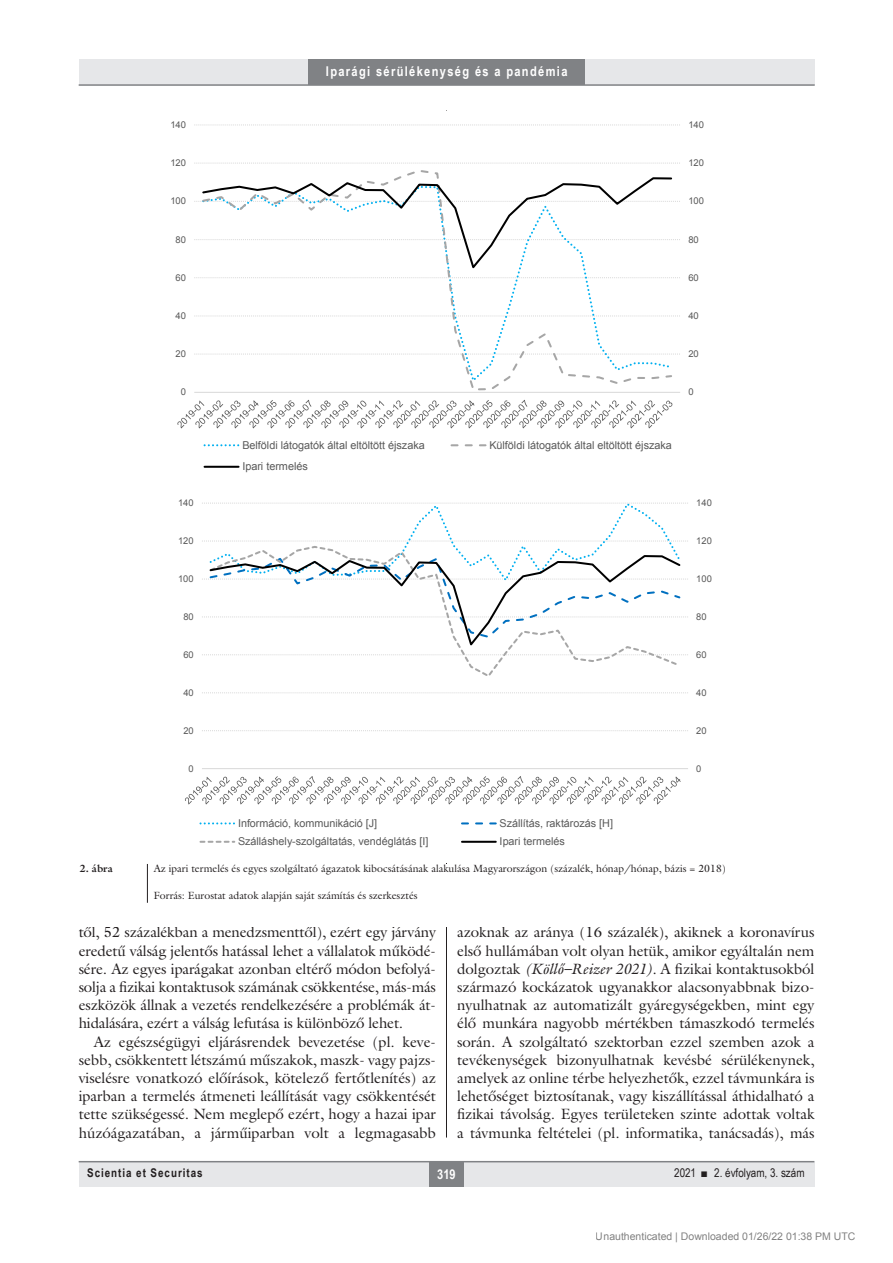
<style>
.page{position:relative;width:893px;height:1263px;background:#fff}
.page>*{position:absolute;margin:0;border:0;box-sizing:border-box;transform-origin:0 0}
.Body_Text{font:15px/18.1px "Galliard Reg";letter-spacing:-.005em;color:#231f20;text-align:justify}
.t1{font:700 13.5px "Arial Narrow";letter-spacing:.1em;color:#fff}
.t2{font:12px "Arial Narrow";color:#231f20}
.t3{font:700 12px "Arial Narrow";letter-spacing:.08em;color:#231f20}
.t4{font:10.95px "Arial";letter-spacing:-.005em;color:#595959}
.t5{font:10.8px "Arial";letter-spacing:-.005em;color:#595959}
.kepalairas2{font:10.5px "Galliard Reg";color:#231f20}
.t6{font:10.5px "Arial";color:rgb(0 0 0/.5)}
.kepalairas1{font:700 10.5px "Galliard Reg";color:#231f20}
.t7{font:9.45px "Arial";letter-spacing:-.005em;color:#595959}
.t8{font:9.3px "Arial";letter-spacing:-.005em;color:#595959}
.s1{font-style:italic}
</style>
<div class="page">
<div style="left:79px;top:1161px;width:735px;height:25px;background:#e6e7e9"></div>
<div style="left:429px;top:1161px;width:34px;height:25px;background:#808285"></div>
<hr style="left:79px;top:1161px;width:735px;height:1px;background:#808285">
<div style="left:79px;top:60px;width:735px;height:25px;background:#e6e7e9"></div>
<div style="left:308px;top:60px;width:277px;height:25px;background:#808285"></div>
<hr style="left:79px;top:84px;width:736px;height:2px;background:#808285">
<hr style="left:446px;top:111px;width:1px;height:1026px;background:#231f20">
<div style="left:159px;top:111px;width:556px;height:366px;background:#fff"></div>
<svg style="left:194px;top:163px;width:486px;height:1px"></svg>
<svg style="left:194px;top:124px;width:486px;height:1px"></svg>
<hr style="left:194px;top:392px;width:486px;height:1px;background:#d9d9d9">
<svg style="left:201px;top:170px;width:471px;height:221px"></svg>
<svg style="left:201px;top:175px;width:472px;height:96px"></svg>
<svg style="left:177px;top:400px;width:495px;height:28px"></svg>
<svg style="left:205px;top:444px;width:34px;height:2px"></svg>
<svg style="left:451px;top:444px;width:35px;height:2px"></svg>
<hr style="left:205px;top:466px;width:34px;height:2px;background:#000">
<svg style="left:202px;top:730px;width:486px;height:1px"></svg>
<svg style="left:202px;top:692px;width:486px;height:1px"></svg>
<hr style="left:202px;top:768px;width:486px;height:1px;background:#d9d9d9">
<svg style="left:202px;top:502px;width:486px;height:116px"></svg>
<svg style="left:208px;top:545px;width:474px;height:131px"></svg>
<svg style="left:208px;top:553px;width:474px;height:96px"></svg>
<svg style="left:185px;top:776px;width:496px;height:28px"></svg>
<svg style="left:200px;top:822px;width:34px;height:2px"></svg>
<svg style="left:462px;top:822px;width:34px;height:2px"></svg>
<svg style="left:200px;top:841px;width:34px;height:2px"></svg>
<hr style="left:462px;top:841px;width:34px;height:2px;background:#000">
<div style="left:79px;top:864px;width:736px;height:63px;background:#fff"></div>
<hr style="left:147px;top:864px;width:1px;height:39px;background:#231f20">
<p class="t1" style="left:326px;top:61px;width:243px">Iparági sérülékenység és a pandémia</p>
<p class="t7" style="left:170px;top:119px;width:17px">140</p>
<p class="t7" style="left:688px;top:119px;width:17px">140</p>
<p class="t7" style="left:170px;top:157px;width:17px">120</p>
<p class="t7" style="left:688px;top:157px;width:17px">120</p>
<p class="t7" style="left:170px;top:195px;width:17px">100</p>
<p class="t7" style="left:688px;top:195px;width:17px">100</p>
<p class="t7" style="left:176px;top:233px;width:12px">80</p>
<p class="t7" style="left:688px;top:233px;width:12px">80</p>
<p class="t7" style="left:176px;top:271px;width:12px">60</p>
<p class="t7" style="left:688px;top:271px;width:12px">60</p>
<p class="t7" style="left:176px;top:310px;width:12px">40</p>
<p class="t7" style="left:688px;top:310px;width:12px">40</p>
<p class="t7" style="left:176px;top:348px;width:12px">20</p>
<p class="t7" style="left:688px;top:348px;width:12px">20</p>
<p class="t7" style="left:181px;top:386px;width:7px">0</p>
<p class="t7" style="left:688px;top:386px;width:7px">0</p>
<p class="t5" style="left:242px;top:438px;width:184px">Belföldi látogatók által eltöltött éjszaka</p>
<p class="t5" style="left:489px;top:438px;width:184px">Külföldi látogatók által eltöltött éjszaka</p>
<p class="t4" style="left:242px;top:459px;width:67px">Ipari termelés</p>
<p class="t8" style="left:178px;top:497px;width:17px">140</p>
<p class="t8" style="left:696px;top:497px;width:17px">140</p>
<p class="t8" style="left:178px;top:535px;width:17px">120</p>
<p class="t8" style="left:696px;top:535px;width:17px">120</p>
<p class="t8" style="left:178px;top:573px;width:17px">100</p>
<p class="t8" style="left:696px;top:573px;width:17px">100</p>
<p class="t8" style="left:183px;top:611px;width:12px">80</p>
<p class="t8" style="left:696px;top:611px;width:12px">80</p>
<p class="t8" style="left:183px;top:648px;width:12px">60</p>
<p class="t8" style="left:696px;top:649px;width:12px">60</p>
<p class="t8" style="left:183px;top:686px;width:12px">40</p>
<p class="t8" style="left:696px;top:686px;width:12px">40</p>
<p class="t8" style="left:183px;top:724px;width:12px">20</p>
<p class="t8" style="left:696px;top:724px;width:12px">20</p>
<p class="t8" style="left:189px;top:762px;width:7px">0</p>
<p class="t8" style="left:696px;top:762px;width:7px">0</p>
<p class="t5" style="left:238px;top:816px;width:141px">Információ, kommunikáció [J]</p>
<p class="t5" style="left:500px;top:816px;width:115px">Szállítás, raktározás [H]</p>
<p class="t5" style="left:238px;top:834px;width:192px">Szálláshely-szolgáltatás, vendéglátás [I]</p>
<p class="t5" style="left:500px;top:834px;width:67px">Ipari termelés</p>
<p class="kepalairas1" style="left:79px;top:862px;width:35px">2. ábra</p>
<p class="kepalairas2" style="left:154px;top:862px;width:574px">Az ipari termelés és egyes szolgáltató ágazatok kibocsátásának alakulása Magyarországon (százalék, hónap/hónap, bázis = 2018)</p>
<p class="kepalairas2" style="left:154px;top:889px;width:265px">Forrás: Eurostat adatok alapján saját számítás és szerkesztés</p>
<p class="Body_Text" style="left:79px;top:923px;width:359px">től, 52 százalékban a menedzsmenttől), ezért egy járvány eredetű válság jelentős hatással lehet a vállalatok működé&shy;sére. Az egyes iparágakat azonban eltérő módon befolyá&shy;solja a fizikai kontaktusok számának csökkentése, más-más eszközök állnak a vezetés rendelkezésére a problémák át&shy;hidalására, ezért a válság lefutása is különböző lehet.</p>
<p class="Body_Text" style="left:79px;top:1032px;width:359px;text-indent:15px">Az egészségügyi eljárásrendek bevezetése (pl. keve&shy;sebb, csökkentett létszámú műszakok, maszk- vagy pajzs&shy;viselésre vonatkozó előírások, kötelező fertőtlenítés) az iparban a termelés átmeneti leállítását vagy csökkentését tette szükségessé. Nem meglepő ezért, hogy a hazai ipar húzóágazatában, a járműiparban volt a legmagasabb</p>
<p class="Body_Text" style="left:457px;top:923px;width:359px">azoknak az aránya (16 százalék), akiknek a koronavírus első hullámában volt olyan hetük, amikor egyáltalán nem dolgoztak <span class="s1">(Köllő–Reizer 2021).</span> A fizikai kontaktusokból származó kockázatok ugyanakkor alacsonyabbnak bizo&shy;nyulhatnak az automatizált gyáregységekben, mint egy élő munkára nagyobb mértékben támaszkodó termelés során. A szolgáltató szektorban ezzel szemben azok a tevékenységek bizonyulhatnak kevésbé sérülékenynek, amelyek az online térbe helyezhetők, ezzel távmunkára is lehetőséget biztosítanak, vagy kiszállítással áthidalható a fizikai távolság. Egyes területeken szinte adottak voltak a távmunka feltételei (pl. informatika, tanácsadás), más</p>
<p class="t3" style="left:87px;top:1164px;width:117px">Scientia et Securitas</p>
<p class="t1" style="left:437px;top:1163px;width:20px">319</p>
<p class="t2" style="left:674px;top:1164px;width:132px">2021 ■ 2. évfolyam, 3. szám</p>
<p class="t6" style="left:596px;top:1231px;width:261px">Unauthenticated | Downloaded 01/26/22 01:38 PM UTC</p>
</div>
